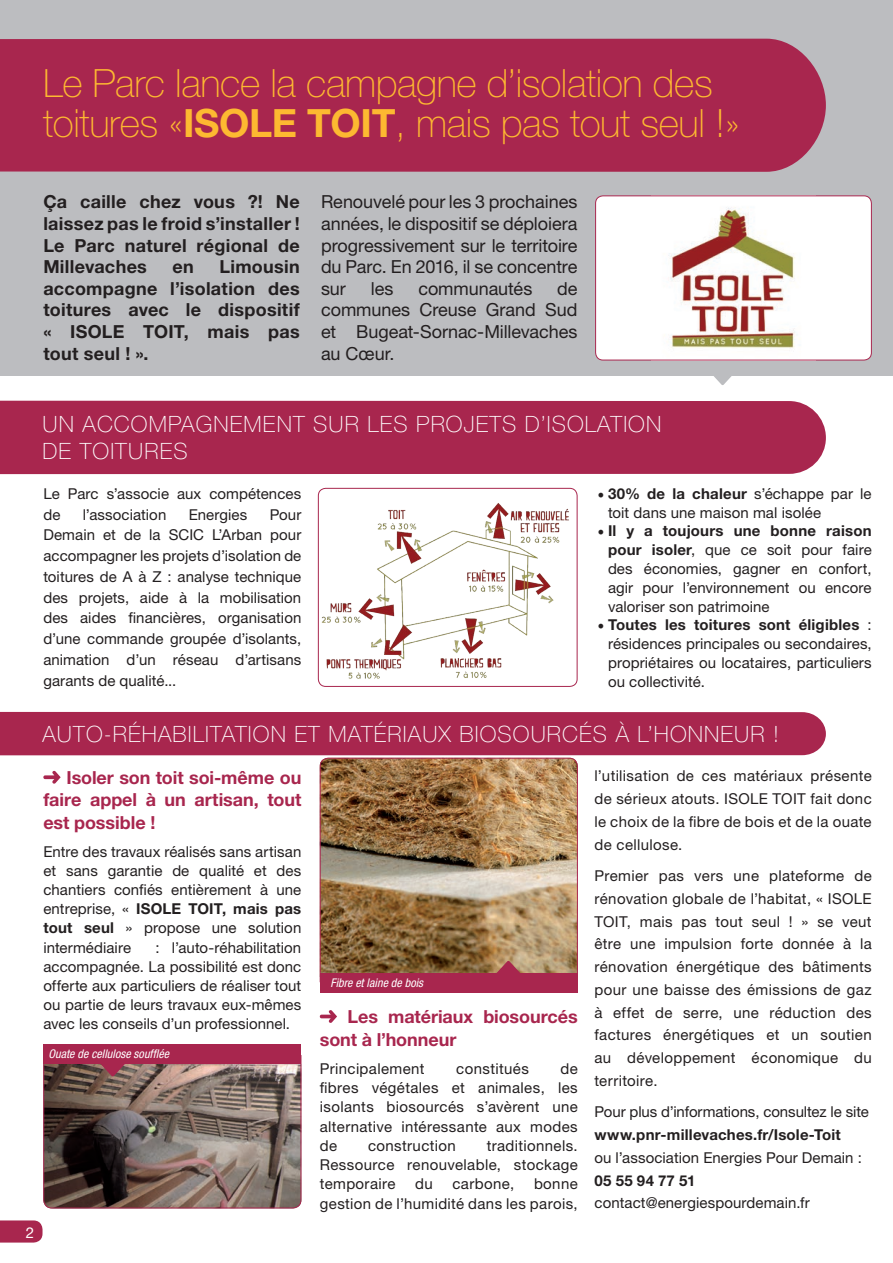
<style>
.page{position:relative;width:893px;height:1263px;background:#fff}
.page>*{position:absolute;margin:0;border:0;box-sizing:border-box;transform-origin:0 0}
.t1{font:100 39px/40.5px "Helvetica Neue LT Std";letter-spacing:-.01em;color:#fdb931}
.t2{font:100 22.5px/27px "Helvetica Neue LT Std";letter-spacing:.05em;color:#fff}
.t3{font:18px/21.6px "Helvetica Neue LT Std";letter-spacing:-.005em;color:#231f20;text-align:justify}
.t4{font:700 18px/21.6px "Helvetica Neue LT Std";letter-spacing:.015em;color:#231f20;text-align:justify}
.t5{font:700 18px/22.8px "Helvetica Neue LT Std";letter-spacing:-.005em;color:#a8264e;text-align:justify}
.t6{font:15px/22.8px "Helvetica Neue LT Std";letter-spacing:.01em;color:#231f20;text-align:justify}
.t7{font:700 15px "Helvetica Neue LT Std";letter-spacing:.015em;color:#231f20}
.t8{font:15px "Helvetica Neue LT Std";letter-spacing:.03em;color:#231f20}
.t9{font:15px "Helvetica Neue LT Std";color:#fff}
.t10{font:italic condensed 12px "Helvetica Neue LT Std";letter-spacing:.005em;color:#fff}
.s1{font-weight:700}
.s2{font-family:"Minion Pro";font-size:18px}
</style>
<div class="page">
<svg style="left:0;top:1220px;width:43px;height:22px"></svg>
<div style="left:0;top:0;width:893px;height:375px;background:#bcbdc0"></div>
<div style="left:0;top:39px;width:826px;height:133px;background:#a8264e"></div>
<svg style="left:705px;top:375px;width:35px;height:10px"></svg>
<img style="left:319px;top:757px;width:259px;height:225px">
<div style="left:320px;top:974px;width:258px;height:19px;background:#a8264e"></div>
<svg style="left:491px;top:959px;width:35px;height:15px"></svg>
<div style="left:43px;top:1044px;width:258px;height:20px;background:#a8264e"></div>
<svg style="left:43px;top:1055px;width:259px;height:154px;background:#765e5b"></svg>
<div style="left:0;top:401px;width:826px;height:73px;background:#a8264e"></div>
<div style="left:0;top:712px;width:826px;height:43px;background:#a8264e"></div>
<svg style="left:43px;top:771px;width:18px;height:13px"></svg>
<div style="left:596px;top:196px;width:275px;height:164px;background:#fff;border-radius:7px"></div>
<img style="left:668px;top:207px;width:127px;height:142px">
<div style="left:595px;top:195px;width:277px;height:165px;border:1px solid #a8264e;border-radius:7px"></div>
<img style="left:318px;top:503px;width:259px;height:183px">
<div style="left:318px;top:488px;width:259px;height:199px;border:1px solid #a8264e;border-radius:7px"></div>
<svg style="left:320px;top:1010px;width:17px;height:13px"></svg>
<h1 class="t1" style="left:43px;top:63px;width:698px">Le Parc lance la campagne d’isolation des toitures «<span class="s1">ISOLE TOIT</span>, mais pas tout seul !»</h1>
<p class="t4" style="left:43px;top:191px;width:258px">Ça caille chez vous ?! Ne laissez pas le froid s’installer !<br>Le Parc naturel régional de Millevaches</p>
<p class="t4" style="left:43px;top:256px;width:258px;text-indent:176px">Limousin accompagne l’isolation des toitures avec le dispositif « ISOLE TOIT, mais pas tout seul ! ».</p>
<p class="t4" style="left:173px;top:256px;width:23px">en</p>
<p class="t3" style="left:321px;top:191px;width:258px">Renouvelé pour les 3 prochaines années, le dispositif se déploiera progressivement sur le territoire du Parc. En 2016, il se concentre sur</p>
<p class="t3" style="left:371px;top:277px;width:24px">les</p>
<p class="t3" style="left:418px;top:277px;width:116px">communautés</p>
<p class="t3" style="left:321px;top:277px;width:258px;text-indent:236px">de communes Creuse Grand Sud et Bugeat-Sornac-Millevaches au Cœur.</p>
<p class="t9" style="left:26px;top:1224px;width:10px">2</p>
<h2 class="t2" style="left:43px;top:410px;width:620px">UN ACCOMPAGNEMENT SUR LES PROJETS D’ISOLATION<br>DE TOITURES</h2>
<p class="t6" style="left:608px;top:484px;width:265px;line-height:18.8px;text-indent:-10px"><span class="s2">•</span> <span class="s1">30% de la chaleur</span> s’échappe par le toit dans une maison mal isolée</p>
<p class="t6" style="left:608px;top:521px;width:265px;line-height:18.8px;text-indent:-10px"><span class="s2">•</span> <span class="s1">Il y a toujours une bonne raison pour isoler</span>, que ce soit pour faire des économies, gagner en confort, agir pour l’environnement ou encore valoriser son patrimoine</p>
<p class="t6" style="left:608px;top:615px;width:265px;line-height:18.8px;text-indent:-10px"><span class="s2">•</span> <span class="s1">Toutes les toitures sont éligibles</span> : résidences principales ou secondaires, propriétaires ou locataires, particuliers ou collectivité.</p>
<p class="t6" style="left:43px;top:483px;width:259px;line-height:20.9px">Le Parc s’associe aux compétences de</p>
<p class="t6" style="left:43px;top:503px;width:259px;line-height:20.9px;text-indent:226px">Pour Demain et de la SCIC L’Arban pour accompagner les projets d’isolation de toitures de A à Z : analyse technique des projets, aide à la mobilisation des aides financières, organisation d’une commande groupée d’isolants, animation d’un réseau d’artisans garants de qualité...</p>
<h2 class="t2" style="left:43px;top:720px;width:738px">AUTO-RÉHABILITATION ET MATÉRIAUX BIOSOURCÉS À L’HONNEUR !</h2>
<p class="t5" style="left:43px;top:765px;width:259px;text-indent:23px">Isoler son toit soi-même ou faire appel à un artisan, tout est possible !</p>
<p class="t6" style="left:43px;top:842px;width:259px;line-height:19.2px">Entre des travaux réalisés sans artisan et sans garantie de qualité et des chantiers confiés entièrement à une entreprise, « <span class="s1">ISOLE TOIT, mais pas tout seul</span> » propose une solution intermédiaire</p>
<p class="t6" style="left:83px;top:503px;width:85px">l’association</p>
<p class="t6" style="left:189px;top:503px;width:60px">Energies</p>
<p class="t6" style="left:594px;top:764px;width:279px">l’utilisation de ces matériaux présente de sérieux atouts. ISOLE TOIT fait donc le choix de la fibre de bois et de la ouate de cellulose.</p>
<p class="t6" style="left:594px;top:864px;width:279px">Premier pas vers une plateforme de rénovation globale de l’habitat, « ISOLE TOIT, mais pas tout seul ! » se veut être une impulsion forte donnée à la rénovation énergétique des bâtiments pour une baisse des émissions de gaz à effet de serre, une réduction des factures énergétiques et un soutien au développement économique du territoire.</p>
<p class="t6" style="left:594px;top:1100px;width:276px">Pour plus d’informations, consultez le site</p>
<p class="t7" style="left:594px;top:1125px;width:248px">www.pnr-millevaches.fr/Isole-Toit</p>
<p class="t6" style="left:594px;top:1146px;width:269px">ou l’association Energies Pour Demain :</p>
<p class="t7" style="left:594px;top:1171px;width:102px">05 55 94 77 51</p>
<p class="t6" style="left:594px;top:1191px;width:217px">contact@energiespourdemain.fr</p>
<p class="t6" style="left:43px;top:937px;width:259px;line-height:19.2px;text-indent:112px">: l’auto-réhabilitation accompagnée. La possibilité est donc offerte aux particuliers de réaliser tout ou partie de leurs travaux eux-mêmes avec les conseils d’un professionnel.</p>
<p class="t10" style="left:330px;top:976px;width:94px">Fibre et laine de bois</p>
<p class="t5" style="left:320px;top:1004px;width:259px;text-indent:28px">Les matériaux biosourcés sont à l’honneur</p>
<p class="t6" style="left:320px;top:1057px;width:106px">Principalement</p>
<p class="t6" style="left:456px;top:1057px;width:74px">constitués</p>
<p class="t10" style="left:48px;top:1047px;width:122px">Ouate de cellulose soufflée</p>
<p class="t6" style="left:320px;top:1058px;width:259px;line-height:19.4px;text-indent:241px">de fibres végétales et animales, les isolants biosourcés s’avèrent une alternative intéressante aux modes de</p>
<p class="t6" style="left:320px;top:1135px;width:259px;line-height:19.4px;text-indent:167px">traditionnels.<br>Ressource renouvelable, stockage temporaire</p>
<p class="t6" style="left:368px;top:1134px;width:89px">construction</p>
<p class="t6" style="left:320px;top:1174px;width:259px;line-height:19.4px;text-align:right">bonne<br>gestion de l’humidité dans les parois,</p>
<p class="t6" style="left:415px;top:1172px;width:19px">du</p>
<p class="t8" style="left:452px;top:1175px;width:63px">carbone,</p>
</div>
